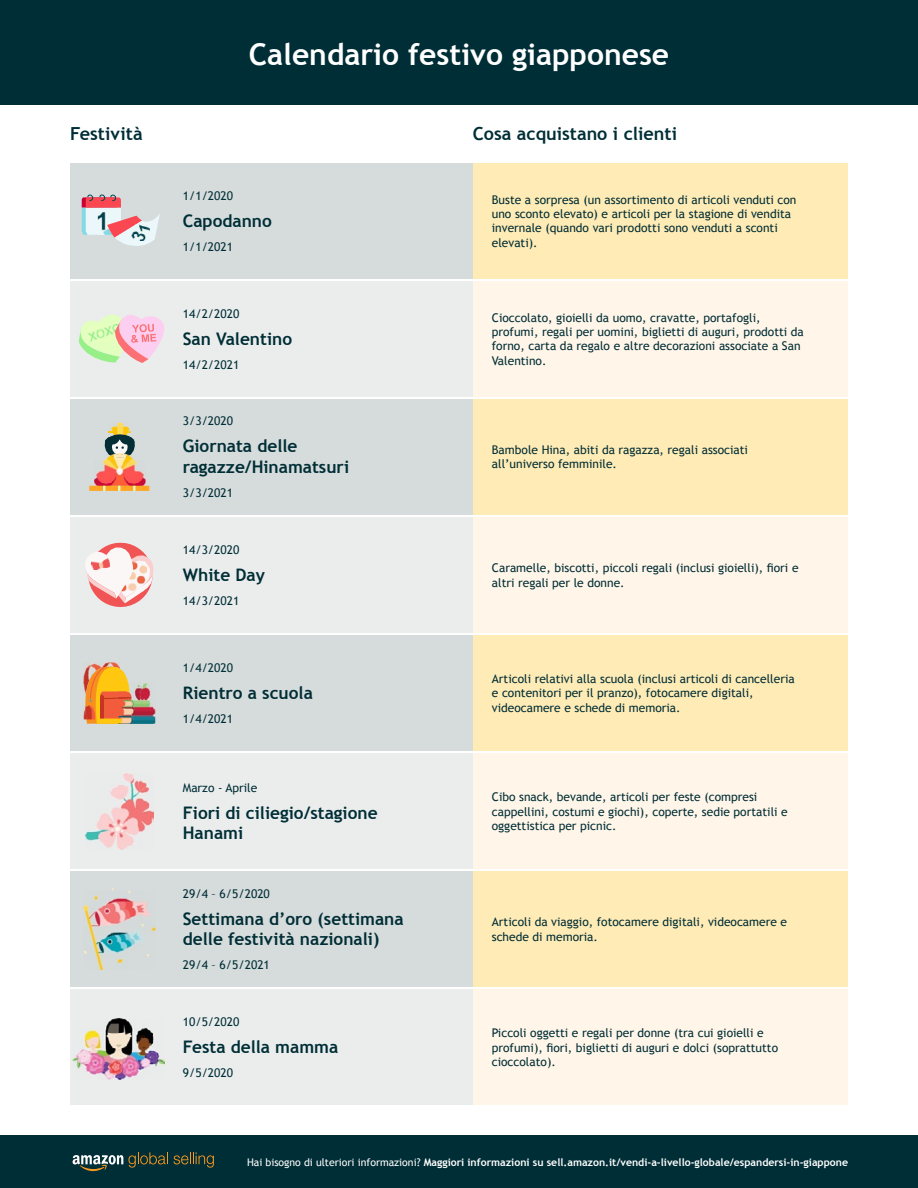
<style>
.page{position:relative;width:918px;height:1188px;background:#fff}
.page>*{position:absolute;margin:0;border:0;box-sizing:border-box;transform-origin:0 0}
.t1{font:700 30px "Trebuchet MS";color:#fff}
.t2{font:700 18px "Trebuchet MS";color:#002e36}
.t3{font:700 17.25px/20.7px "Trebuchet MS";color:#002e36}
.t4{font:12px/14.4px "Trebuchet MS";color:#002e36}
.t5{font:700 10.5px "Trebuchet MS";color:#fff}
.s1{font-weight:400}
</style>
<div class="page">
<div style="left:70px;top:990px;width:403px;height:115px;background:#ebeded"></div>
<div style="left:70px;top:872px;width:403px;height:115px;background:#d6dbdb"></div>
<div style="left:70px;top:753px;width:403px;height:116px;background:#ebeded"></div>
<div style="left:70px;top:635px;width:403px;height:116px;background:#d6dbdb"></div>
<div style="left:70px;top:517px;width:403px;height:116px;background:#ebeded"></div>
<div style="left:70px;top:399px;width:403px;height:115px;background:#d6dbdb"></div>
<img style="left:73px;top:1018px;width:92px;height:61px">
<img style="left:83px;top:895px;width:72px;height:75px">
<svg style="left:112px;top:888px;width:37px;height:68px"></svg>
<img style="left:86px;top:773px;width:67px;height:76px">
<img style="left:88px;top:662px;width:32px;height:4px">
<img style="left:131px;top:683px;width:24px;height:41px">
<svg style="left:84px;top:666px;width:47px;height:58px;background:#eb933c"></svg>
<svg style="left:85px;top:543px;width:69px;height:64px"></svg>
<img style="left:92px;top:558px;width:17px;height:12px">
<img style="left:94px;top:461px;width:52px;height:25px">
<svg style="left:89px;top:486px;width:60px;height:5px"></svg>
<img style="left:111px;top:423px;width:20px;height:8px">
<img style="left:103px;top:458px;width:33px;height:16px">
<svg style="left:105px;top:431px;width:30px;height:27px"></svg>
<div style="left:70px;top:281px;width:403px;height:115px;background:#ebeded"></div>
<div style="left:70px;top:163px;width:403px;height:115px;background:#d6dbdb"></div>
<svg style="left:82px;top:194px;width:78px;height:52px"></svg>
<img style="left:132px;top:225px;width:18px;height:16px">
<div style="left:0;top:0;width:918px;height:105px;background:#002e36"></div>
<svg style="left:79px;top:315px;width:85px;height:48px"></svg>
<div style="left:473px;top:163px;width:375px;height:115px;background:#ffebb5"></div>
<div style="left:473px;top:399px;width:375px;height:115px;background:#ffebb5"></div>
<div style="left:473px;top:635px;width:375px;height:116px;background:#ffebb5"></div>
<div style="left:473px;top:872px;width:375px;height:115px;background:#ffebb5"></div>
<div style="left:473px;top:281px;width:375px;height:115px;background:#fff5e8"></div>
<div style="left:473px;top:517px;width:375px;height:116px;background:#fff5e8"></div>
<div style="left:473px;top:753px;width:375px;height:116px;background:#fff5e8"></div>
<div style="left:473px;top:990px;width:375px;height:115px;background:#fff5e8"></div>
<div style="left:0;top:1136px;width:918px;height:52px;background:#002e36"></div>
<svg style="left:174px;top:1152px;width:40px;height:16px"></svg>
<svg style="left:73px;top:1152px;width:95px;height:19px"></svg>
<h2 class="t2" style="left:70px;top:123px;width:74px">Festività</h2>
<h1 class="t1" style="left:249px;top:36px;width:422px">Calendario festivo giapponese</h1>
<p class="t4" style="left:183px;top:188px;width:52px">1/1/2020</p>
<h3 class="t3" style="left:183px;top:210px;width:91px">Capodanno</h3>
<p class="t4" style="left:183px;top:239px;width:52px">1/1/2021</p>
<p class="t4" style="left:183px;top:306px;width:58px">14/2/2020</p>
<h3 class="t3" style="left:183px;top:328px;width:111px">San Valentino</h3>
<p class="t4" style="left:183px;top:357px;width:58px">14/2/2021</p>
<p class="t4" style="left:183px;top:414px;width:52px">3/3/2020</p>
<h3 class="t3" style="left:183px;top:436px;width:168px">Giornata delle ragazze/Hinamatsuri</h3>
<p class="t4" style="left:183px;top:486px;width:52px">3/3/2021</p>
<p class="t4" style="left:183px;top:543px;width:58px">14/3/2020</p>
<h3 class="t3" style="left:183px;top:564px;width:84px">White Day</h3>
<p class="t4" style="left:183px;top:594px;width:58px">14/3/2021</p>
<p class="t4" style="left:183px;top:661px;width:52px">1/4/2020</p>
<h3 class="t3" style="left:183px;top:683px;width:132px">Rientro a scuola</h3>
<p class="t4" style="left:183px;top:712px;width:52px">1/4/2021</p>
<p class="t4" style="left:183px;top:780px;width:76px">Marzo - Aprile</p>
<h3 class="t3" style="left:183px;top:802px;width:196px">Fiori di ciliegio/stagione<br>Hanami</h3>
<p class="t4" style="left:183px;top:886px;width:89px">29/4 – 6/5/2020</p>
<h3 class="t3" style="left:183px;top:908px;width:222px">Settimana d’oro (settimana delle festività nazionali)</h3>
<p class="t4" style="left:183px;top:958px;width:89px">29/4 – 6/5/2021</p>
<p class="t4" style="left:183px;top:1015px;width:58px">10/5/2020</p>
<h3 class="t3" style="left:183px;top:1037px;width:157px">Festa della mamma</h3>
<p class="t4" style="left:183px;top:1066px;width:52px">9/5/2020</p>
<h2 class="t2" style="left:473px;top:123px;width:206px">Cosa acquistano i clienti</h2>
<p class="t4" style="left:492px;top:192px;width:306px">Buste a sorpresa (un assortimento di articoli venduti con uno sconto elevato) e articoli per la stagione di vendita invernale (quando vari prodotti sono venduti a sconti elevati).</p>
<p class="t4" style="left:492px;top:310px;width:314px">Cioccolato, gioielli da uomo, cravatte, portafogli, profumi, regali per uomini, biglietti di auguri, prodotti da forno, carta da regalo e altre decorazioni associate a San Valentino.</p>
<p class="t4" style="left:492px;top:443px;width:258px">Bambole Hina, abiti da ragazza, regali associati all’universo femminile.</p>
<p class="t4" style="left:492px;top:561px;width:308px">Caramelle, biscotti, piccoli regali (inclusi gioielli), fiori e altri regali per le donne.</p>
<p class="t4" style="left:492px;top:672px;width:304px">Articoli relativi alla scuola (inclusi articoli di cancelleria e contenitori per il pranzo), fotocamere digitali, videocamere e schede di memoria.</p>
<p class="t4" style="left:492px;top:790px;width:297px">Cibo snack, bevande, articoli per feste (compresi cappellini, costumi e giochi), coperte, sedie portatili e oggettistica per picnic.</p>
<p class="t4" style="left:492px;top:915px;width:297px">Articoli da viaggio, fotocamere digitali, videocamere e schede di memoria.</p>
<p class="t4" style="left:492px;top:1026px;width:288px">Piccoli oggetti e regali per donne (tra cui gioielli e profumi), fiori, biglietti di auguri e dolci (soprattutto cioccolato).</p>
<p class="t5" style="left:247px;top:1155px;width:603px"><span class="s1">Hai bisogno di ulteriori informazioni?</span> Maggiori informazioni su sell.amazon.it/vendi-a-livello-globale/espandersi-in-giappone</p>
</div>
